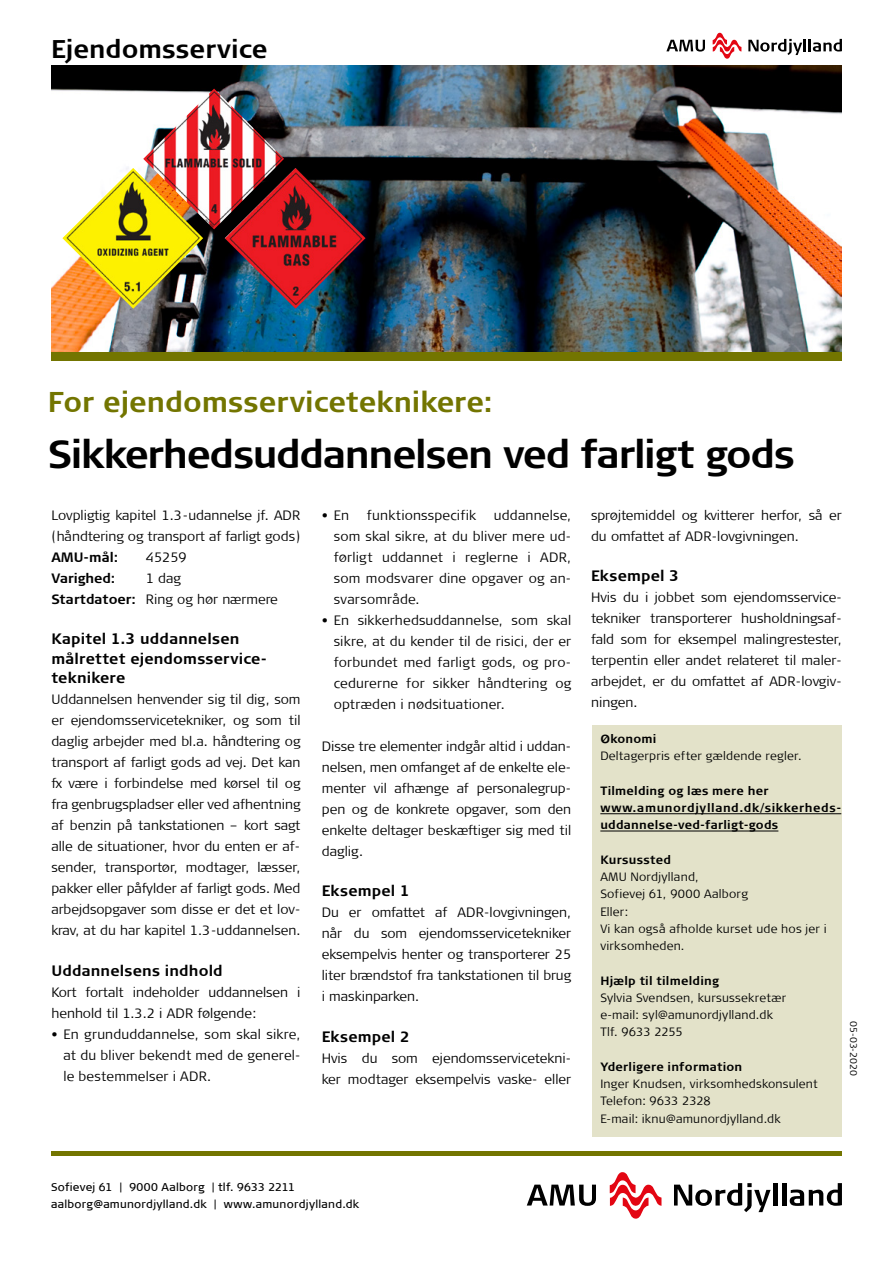
<style>
.page{position:relative;width:893px;height:1263px;background:#fff}
.page>*{position:absolute;margin:0;border:0;box-sizing:border-box;transform-origin:0 0}
.t1{font:700 39px "Signa Column";letter-spacing:-.035em;color:#000}
.t2{font:700 28.5px "Signa Column";color:#737500}
.t3{font:700 25.5px "Signa Column";color:#000}
.t4{font:700 15px/19.5px "Signa Column";letter-spacing:.01em;color:#000}
.t5{font:300 13.5px/21px "Signa Column";color:#000;text-align:justify}
.t6{font:700 13.5px "Signa Column";color:#000}
.t7{font:300 12px/17.2px "Signa Column";letter-spacing:.015em;color:#000}
.t8{font:700 12px/17.2px "Signa Column";letter-spacing:.02em;color:#000}
.t9{font:11.25px/16.5px "Signa Column";letter-spacing:.02em;color:#000}
.t10{font:300 9.75px "Signa Column";letter-spacing:.005em;color:#000}
.s1{font-weight:700}
</style>
<div class="page">
<img style="left:51px;top:66px;width:791px;height:286px">
<div style="left:51px;top:352px;width:791px;height:8px;background:#737500"></div>
<hr style="left:51px;top:1151px;width:791px;height:4px;background:#737500">
<svg style="left:527px;top:1184px;width:69px;height:22px"></svg>
<svg style="left:674px;top:1183px;width:97px;height:29px"></svg>
<hr style="left:773px;top:1183px;width:4px;height:22px;background:#000">
<hr style="left:782px;top:1183px;width:4px;height:22px;background:#000">
<svg style="left:790px;top:1183px;width:52px;height:23px"></svg>
<svg style="left:610px;top:1172px;width:51px;height:46px"></svg>
<svg style="left:666px;top:40px;width:39px;height:12px"></svg>
<svg style="left:748px;top:39px;width:94px;height:16px"></svg>
<svg style="left:713px;top:33px;width:28px;height:26px"></svg>
<div style="left:592px;top:725px;width:250px;height:411px;background:#e3e2c9"></div>
<hr style="left:600px;top:813px;width:241px;height:1px;background:#000">
<hr style="left:600px;top:831px;width:178px;height:1px;background:#000">
<img style="left:225px;top:168px;width:140px;height:141px">
<img style="left:143px;top:89px;width:141px;height:140px">
<img style="left:62px;top:168px;width:141px;height:141px">
<h3 class="t3" style="left:51px;top:34px;width:218px">Ejendomsservice</h3>
<h2 class="t2" style="left:48px;top:385px;width:447px">For ejendomsserviceteknikere:</h2>
<h1 class="t1" style="left:48px;top:431px;width:749px">Sikkerhedsuddannelsen ved farligt gods</h1>
<p class="t5" style="left:51px;top:504px;width:251px">Lovpligtig kapitel 1.3-udannelse jf. ADR (håndtering og transport af farligt gods)</p>
<p class="t6" style="left:51px;top:549px;width:68px">AMU-mål:</p>
<p class="t5" style="left:146px;top:546px;width:42px">45259</p>
<p class="t6" style="left:51px;top:570px;width:66px">Varighed:</p>
<p class="t5" style="left:51px;top:567px;width:228px;text-align:center">1 dag<br><span class="s1">Startdatoer:</span> Ring og hør nærmere</p>
<p class="t4" style="left:51px;top:629px;width:217px">Kapitel 1.3 uddannelsen målrettet ejendomsservice&shy;teknikere</p>
<p class="t5" style="left:51px;top:689px;width:251px">Uddannelsen henvender sig til dig, som er ejendomsservicetekniker, og som til daglig arbejder med bl.a. håndtering og transport af farligt gods ad vej. Det kan fx være i forbindelse med kørsel til og fra genbrugspladser eller ved afhentning af benzin på tankstationen – kort sagt alle de situationer, hvor du enten er af&shy;sender, transportør, modtager, læsser, pakker eller påfylder af farligt gods. Med arbejdsopgaver som disse er det et lov&shy;krav, at du har kapitel 1.3-uddannelsen.</p>
<p class="t4" style="left:51px;top:961px;width:173px">Uddannelsens indhold</p>
<p class="t5" style="left:51px;top:981px;width:251px">Kort fortalt indeholder uddannelsen i henhold til 1.3.2 i ADR følgende:</p>
<p class="t5" style="left:63px;top:1023px;width:239px;text-indent:-12px">• En grunduddannelse, som skal sikre, at du bliver bekendt med de generel&shy;le bestemmelser i ADR.</p>
<p class="t5" style="left:322px;top:504px;width:29px">• En</p>
<p class="t5" style="left:367px;top:504px;width:111px">funktionsspecifik</p>
<p class="t5" style="left:334px;top:504px;width:239px;text-indent:160px">uddannelse, som skal sikre, at du bliver mere ud&shy;førligt uddannet i reglerne i ADR, som modsvarer dine opgaver og an&shy;svarsområde.</p>
<p class="t5" style="left:334px;top:609px;width:239px;text-indent:-12px">• En sikkerhedsuddannelse, som skal sikre, at du kender til de risici, der er forbundet med farligt gods, og pro&shy;cedurerne for sikker håndtering og optræden i nødsituationer.</p>
<p class="t5" style="left:322px;top:736px;width:251px">Disse tre elementer indgår altid i uddan&shy;nelsen, men omfanget af de enkelte ele&shy;menter vil afhænge af personalegrup&shy;pen og de konkrete opgaver, som den enkelte deltager beskæftiger sig med til daglig.</p>
<p class="t4" style="left:322px;top:881px;width:89px">Eksempel 1</p>
<p class="t5" style="left:322px;top:902px;width:251px">Du er omfattet af ADR-lovgivningen, når du som ejendomsservicetekniker eksempelvis henter og transporterer 25 liter brændstof fra tankstationen til brug i maskinparken.</p>
<p class="t4" style="left:322px;top:1027px;width:89px">Eksempel 2</p>
<p class="t5" style="left:322px;top:1047px;width:251px">Hvis du som ejendomsservicetekni&shy;ker modtager eksempelvis vaske- eller</p>
<p class="t5" style="left:591px;top:504px;width:252px">sprøjtemiddel og kvitterer herfor, så er du omfattet af ADR-lovgivningen.</p>
<p class="t4" style="left:591px;top:566px;width:89px">Eksempel 3</p>
<p class="t5" style="left:591px;top:587px;width:252px">Hvis du i jobbet som ejendomsservice&shy;tekniker transporterer husholdningsaf&shy;fald som for eksempel malingrestester, terpentin eller andet relateret til maler&shy;arbejdet, er du omfattet af ADR-lovgiv&shy;ningen.</p>
<p class="t8" style="left:600px;top:730px;width:58px">Økonomi</p>
<p class="t7" style="left:600px;top:748px;width:203px">Deltagerpris efter gældende regler.</p>
<p class="t8" style="left:600px;top:782px;width:242px">Tilmelding og læs mere her www.amunordjylland.dk/sikkerheds&shy;uddannelse-ved-farligt-gods</p>
<p class="t8" style="left:600px;top:851px;width:72px">Kursussted</p>
<p class="t7" style="left:600px;top:868px;width:228px">AMU Nordjylland,<br>Sofievej 61, 9000 Aalborg<br>Eller:<br>Vi kan også afholde kurset ude hos jer i virksomheden.</p>
<p class="t8" style="left:600px;top:972px;width:120px">Hjælp til tilmelding</p>
<p class="t7" style="left:600px;top:989px;width:187px">Sylvia Svendsen, kursussekretær e-mail: syl@amunordjylland.dk<br>Tlf. 9633 2255</p>
<p class="t8" style="left:600px;top:1058px;width:143px">Yderligere information</p>
<p class="t7" style="left:600px;top:1075px;width:219px">Inger Knudsen, virksomhedskonsulent<br>Telefon: 9633 2328<br>E-mail: iknu@amunordjylland.dk</p>
<p class="t10" style="left:859px;top:1020px;width:57px;rotate:90deg">05-03-2020</p>
<p class="t9" style="left:51px;top:1179px;width:310px">Sofievej 61 | 9000 Aalborg | tlf. 9633 2211 aalborg@amunordjylland.dk | www.amunordjylland.dk</p>
</div>
